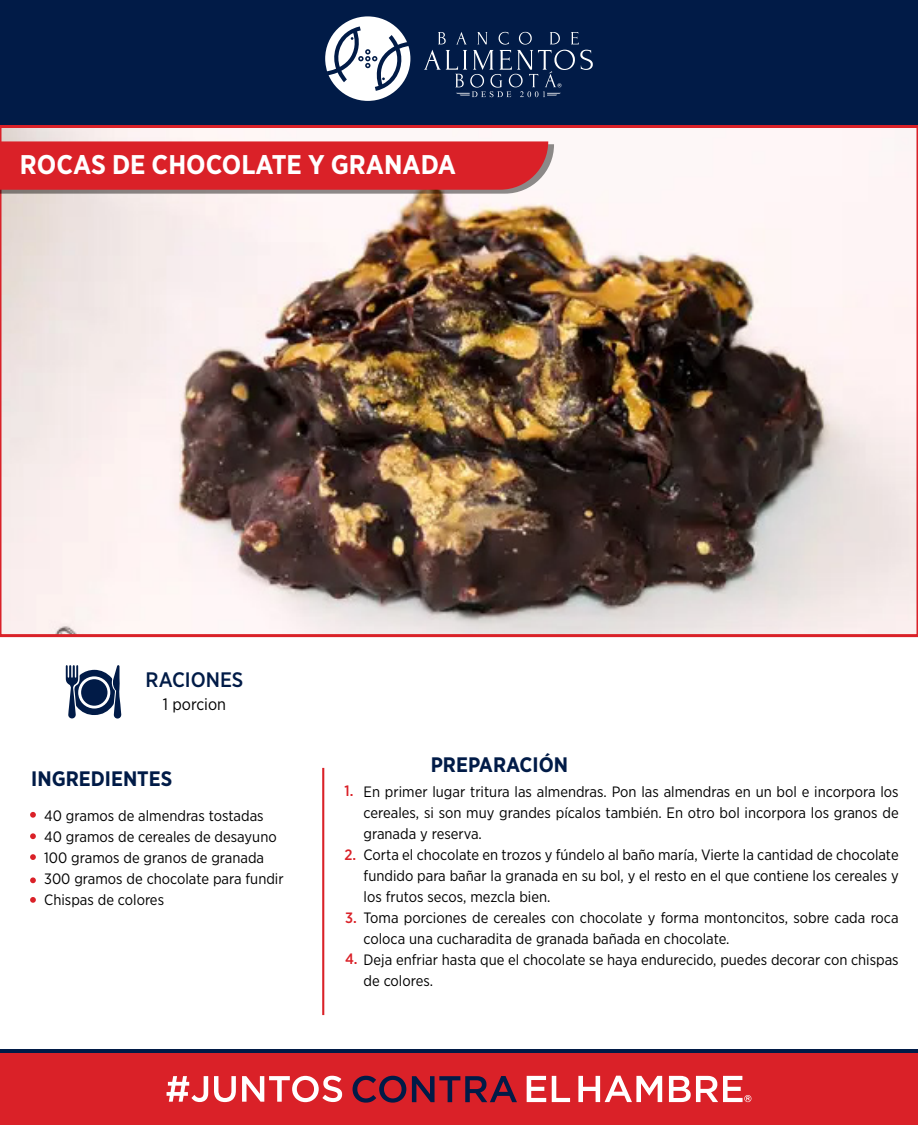
<style>
.page{position:relative;width:918px;height:1125px;background:#fff}
.page>*{position:absolute;margin:0;border:0;box-sizing:border-box;transform-origin:0 0}
.t1{font:700 27px "Gotham Narrow";color:#fff}
.t2{font:700 20.85px "Gotham Narrow";color:#011b47}
.t3{font:500 20.85px "Gotham Narrow";color:#011b47}
.t4{font:16.5px "Gotham Narrow";color:#000}
.t5{font:15px/21px "Gotham Narrow";color:#000}
.t6{font:500 15px "Gotham Narrow";color:#da2128}
.s1{font-weight:500;color:#da2128}
</style>
<div class="page">
<img style="left:0;top:128px;width:918px;height:509px">
<div style="left:0;top:3px;width:918px;height:125px;background:#da2128"></div>
<div style="left:0;top:0;width:918px;height:125px;background:#011b47"></div>
<div style="left:0;top:1049px;width:918px;height:71px;background:#011b47"></div>
<div style="left:0;top:1053px;width:918px;height:71px;background:#da2128"></div>
<svg style="left:424px;top:32px;width:169px;height:65px"></svg>
<svg style="left:325px;top:16px;width:85px;height:85px"></svg>
<svg style="left:0;top:141px;width:554px;height:53px;background:#d42f35"></svg>
<svg style="left:66px;top:665px;width:55px;height:53px"></svg>
<div style="left:81px;top:679px;width:27px;height:26px;background:#011b47;border-radius:50%"></div>
<hr style="left:322px;top:767px;width:2px;height:247px;background:#da2128">
<svg style="left:30px;top:811px;width:6px;height:6px"></svg>
<svg style="left:30px;top:833px;width:6px;height:6px"></svg>
<svg style="left:30px;top:877px;width:6px;height:6px"></svg>
<svg style="left:30px;top:854px;width:6px;height:5px"></svg>
<svg style="left:30px;top:897px;width:6px;height:5px"></svg>
<svg style="left:167px;top:1076px;width:41px;height:25px"></svg>
<svg style="left:214px;top:1076px;width:22px;height:25px"></svg>
<svg style="left:242px;top:1075px;width:100px;height:27px"></svg>
<svg style="left:353px;top:1075px;width:53px;height:27px"></svg>
<svg style="left:527px;top:1075px;width:19px;height:26px"></svg>
<svg style="left:552px;top:1075px;width:18px;height:26px"></svg>
<svg style="left:578px;top:1075px;width:84px;height:26px"></svg>
<svg style="left:669px;top:1075px;width:82px;height:26px"></svg>
<svg style="left:412px;top:1076px;width:105px;height:26px"></svg>
<h1 class="t1" style="left:20px;top:147px;width:438px">ROCAS DE CHOCOLATE Y GRANADA</h1>
<h2 class="t3" style="left:146px;top:666px;width:99px">RACIONES</h2>
<p class="t4" style="left:163px;top:693px;width:65px">1 porcion</p>
<h2 class="t2" style="left:31px;top:765px;width:142px">INGREDIENTES</h2>
<p class="t5" style="left:44px;top:804px;width:241px">40 gramos de almendras tostadas<br>40 gramos de cereales de desayuno<br>100 gramos de granos de granada<br>300 gramos de chocolate para fundir<br>Chispas de colores</p>
<h2 class="t2" style="left:431px;top:751px;width:139px">PREPARACIÓN</h2>
<p class="t5" style="left:364px;top:780px;width:537px">En primer lugar tritura las almendras. Pon las almendras en un bol e incorpora los cereales, si son muy grandes pícalos también. En otro bol incorpora los granos de granada y reserva.<br>Corta el chocolate en trozos y fúndelo al baño maría, Vierte la cantidad de chocolate fundido para bañar la granada en su bol, y el resto en el que contiene los cereales y los frutos secos, mezcla bien.<br>Toma porciones de cereales con chocolate y forma montoncitos, sobre cada roca coloca una cucharadita de granada bañada en chocolate.</p>
<p class="t5" style="left:364px;top:948px;width:537px;text-indent:-19px"><span class="s1">4.</span> Deja enfriar hasta que el chocolate se haya endurecido, puedes decorar con chispas de colores.</p>
<p class="t6" style="left:344px;top:781px;width:11px">1.</p>
<p class="t6" style="left:344px;top:845px;width:13px">2.</p>
<p class="t6" style="left:345px;top:907px;width:13px">3.</p>
</div>
